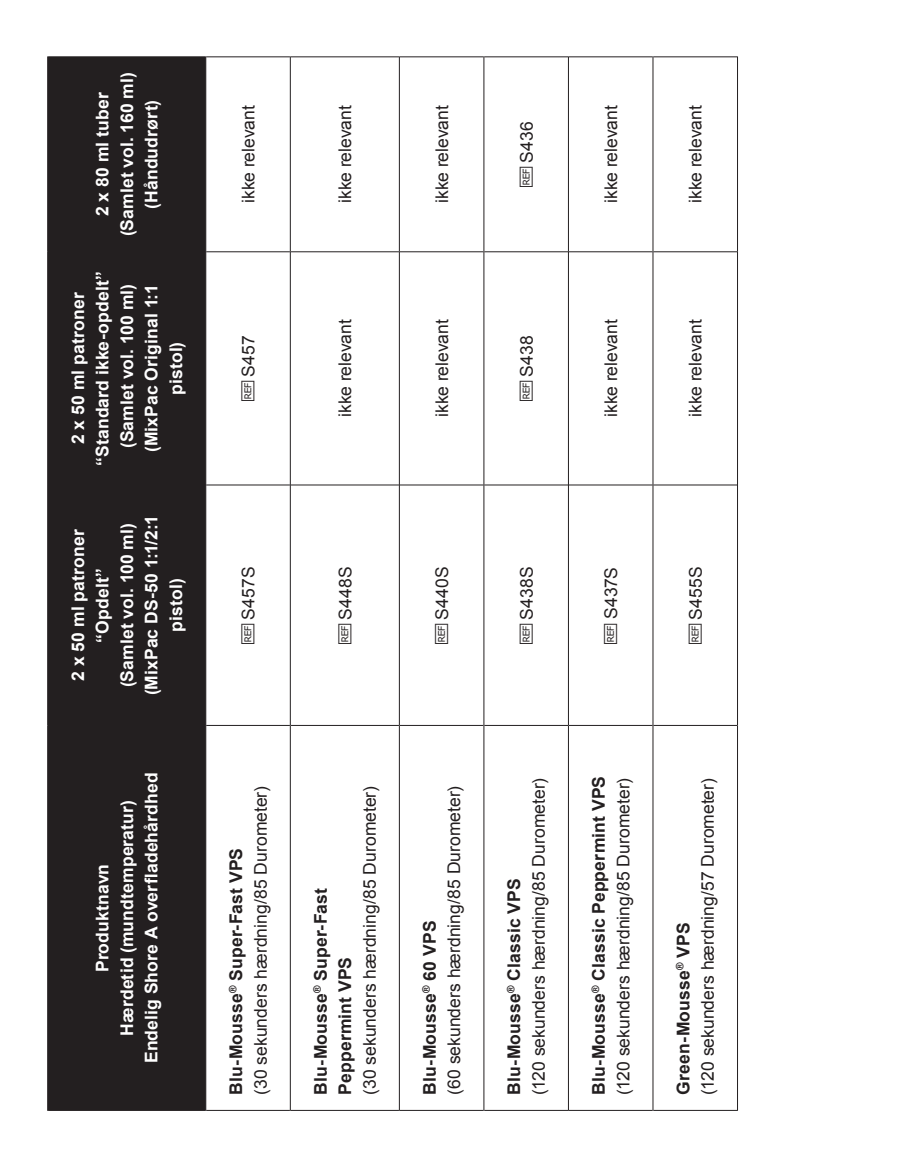
<style>
.page{position:relative;width:914px;height:1166px;background:#fff}
.page>*{position:absolute;margin:0;border:0;box-sizing:border-box;transform-origin:0 0}
.t1{font:17.5px/24.5px "Arial";color:#231f20}
.t2{font:700 17.5px/24.5px "Arial";letter-spacing:.01em;color:#fff;text-align:center}
.t3{font:700 17.5px/24.5px "Arial";letter-spacing:.005em;color:#231f20}
.s1{font-family:"MDD ISO 15223 1"}
.s2{font-weight:700}
</style>
<div class="page">
<div style="left:48px;top:57px;width:157px;height:1053px;background:#231f20"></div>
<hr style="left:47px;top:725px;width:1px;height:385px;background:#231f20">
<hr style="left:48px;top:1110px;width:157px;height:1px;background:#231f20">
<hr style="left:47px;top:485px;width:1px;height:240px;background:#231f20">
<hr style="left:48px;top:725px;width:157px;height:1px;background:#231f20">
<hr style="left:47px;top:252px;width:1px;height:233px;background:#231f20">
<hr style="left:48px;top:484px;width:157px;height:1px;background:#231f20">
<hr style="left:47px;top:56px;width:1px;height:196px;background:#231f20">
<hr style="left:48px;top:251px;width:157px;height:1px;background:#231f20">
<hr style="left:48px;top:56px;width:157px;height:1px;background:#231f20">
<hr style="left:205px;top:725px;width:1px;height:385px;background:#231f20">
<hr style="left:206px;top:1110px;width:84px;height:1px;background:#231f20">
<hr style="left:205px;top:485px;width:1px;height:240px;background:#231f20">
<hr style="left:206px;top:725px;width:84px;height:1px;background:#231f20">
<hr style="left:205px;top:252px;width:1px;height:233px;background:#231f20">
<hr style="left:206px;top:484px;width:84px;height:1px;background:#231f20">
<hr style="left:205px;top:56px;width:1px;height:196px;background:#231f20">
<hr style="left:206px;top:251px;width:84px;height:1px;background:#231f20">
<hr style="left:206px;top:56px;width:84px;height:1px;background:#231f20">
<hr style="left:290px;top:725px;width:1px;height:385px;background:#231f20">
<hr style="left:291px;top:1110px;width:108px;height:1px;background:#231f20">
<hr style="left:290px;top:485px;width:1px;height:240px;background:#231f20">
<hr style="left:291px;top:725px;width:108px;height:1px;background:#231f20">
<hr style="left:290px;top:252px;width:1px;height:233px;background:#231f20">
<hr style="left:291px;top:484px;width:108px;height:1px;background:#231f20">
<hr style="left:290px;top:56px;width:1px;height:196px;background:#231f20">
<hr style="left:291px;top:251px;width:108px;height:1px;background:#231f20">
<hr style="left:291px;top:56px;width:108px;height:1px;background:#231f20">
<hr style="left:399px;top:725px;width:1px;height:385px;background:#231f20">
<hr style="left:400px;top:1110px;width:83px;height:1px;background:#231f20">
<hr style="left:399px;top:485px;width:1px;height:240px;background:#231f20">
<hr style="left:400px;top:725px;width:83px;height:1px;background:#231f20">
<hr style="left:399px;top:252px;width:1px;height:233px;background:#231f20">
<hr style="left:400px;top:484px;width:83px;height:1px;background:#231f20">
<hr style="left:399px;top:56px;width:1px;height:196px;background:#231f20">
<hr style="left:400px;top:251px;width:83px;height:1px;background:#231f20">
<hr style="left:400px;top:56px;width:83px;height:1px;background:#231f20">
<hr style="left:483px;top:725px;width:1px;height:385px;background:#231f20">
<hr style="left:484px;top:1110px;width:84px;height:1px;background:#231f20">
<hr style="left:483px;top:485px;width:1px;height:240px;background:#231f20">
<hr style="left:484px;top:725px;width:84px;height:1px;background:#231f20">
<hr style="left:483px;top:252px;width:1px;height:233px;background:#231f20">
<hr style="left:484px;top:484px;width:84px;height:1px;background:#231f20">
<hr style="left:483px;top:56px;width:1px;height:196px;background:#231f20">
<hr style="left:484px;top:251px;width:84px;height:1px;background:#231f20">
<hr style="left:484px;top:56px;width:84px;height:1px;background:#231f20">
<hr style="left:568px;top:725px;width:1px;height:385px;background:#231f20">
<hr style="left:569px;top:1110px;width:83px;height:1px;background:#231f20">
<hr style="left:568px;top:485px;width:1px;height:240px;background:#231f20">
<hr style="left:569px;top:725px;width:83px;height:1px;background:#231f20">
<hr style="left:568px;top:252px;width:1px;height:233px;background:#231f20">
<hr style="left:569px;top:484px;width:83px;height:1px;background:#231f20">
<hr style="left:568px;top:56px;width:1px;height:196px;background:#231f20">
<hr style="left:569px;top:251px;width:83px;height:1px;background:#231f20">
<hr style="left:569px;top:56px;width:83px;height:1px;background:#231f20">
<hr style="left:652px;top:725px;width:1px;height:385px;background:#231f20">
<hr style="left:653px;top:1110px;width:84px;height:1px;background:#231f20">
<hr style="left:652px;top:485px;width:1px;height:240px;background:#231f20">
<hr style="left:653px;top:725px;width:84px;height:1px;background:#231f20">
<hr style="left:652px;top:252px;width:1px;height:233px;background:#231f20">
<hr style="left:653px;top:484px;width:84px;height:1px;background:#231f20">
<hr style="left:652px;top:56px;width:1px;height:196px;background:#231f20">
<hr style="left:653px;top:251px;width:84px;height:1px;background:#231f20">
<hr style="left:653px;top:56px;width:84px;height:1px;background:#231f20">
<hr style="left:737px;top:725px;width:1px;height:385px;background:#231f20">
<hr style="left:737px;top:485px;width:1px;height:240px;background:#231f20">
<hr style="left:737px;top:252px;width:1px;height:233px;background:#231f20">
<hr style="left:737px;top:56px;width:1px;height:196px;background:#231f20">
<p class="t2" style="left:91px;top:236px;width:165px;rotate:-90deg">2 x 80 ml tuber (Samlet vol. 160 ml) (Håndudrørt)</p>
<p class="t2" style="left:66px;top:466px;width:196px;rotate:-90deg">2 x 50 ml patroner “Standard ikke-opdelt” (Samlet vol. 100 ml) (MixPac Original 1:1 pistol)</p>
<p class="t2" style="left:66px;top:695px;width:182px;rotate:-90deg">2 x 50 ml patroner “Opdelt”<br>(Samlet vol. 100 ml) (MixPac DS-50 1:1/2:1 pistol)</p>
<p class="t2" style="left:91px;top:1063px;width:292px;rotate:-90deg">Produktnavn<br>Hærdetid (mundtemperatur)<br>Endelig Shore A overfladehårdhed</p>
<p class="t1" style="left:236px;top:203px;width:99px;rotate:-90deg">ikke relevant</p>
<p class="t1" style="left:236px;top:401px;width:67px;rotate:-90deg"><span class="s1">h</span>S457</p>
<p class="t1" style="left:236px;top:643px;width:78px;rotate:-90deg"><span class="s1">h</span>S457S</p>
<p class="t1" style="left:224px;top:1094px;width:310px;rotate:-90deg"><span class="s2">Blu-Mousse</span><sup>®</sup> <span class="s2">Super-Fast VPS<br></span>(30 sekunders hærdning/85 Durometer)</p>
<p class="t1" style="left:333px;top:203px;width:99px;rotate:-90deg">ikke relevant</p>
<p class="t1" style="left:333px;top:417px;width:99px;rotate:-90deg">ikke relevant</p>
<p class="t1" style="left:333px;top:644px;width:79px;rotate:-90deg"><span class="s1">h</span>S448S</p>
<p class="t3" style="left:309px;top:1094px;width:208px;rotate:-90deg">Blu-Mousse<sup>®</sup> Super-Fast<br>Peppermint VPS</p>
<p class="t1" style="left:357px;top:1094px;width:310px;rotate:-90deg">(30 sekunders hærdning/85 Durometer)</p>
<p class="t1" style="left:430px;top:203px;width:99px;rotate:-90deg">ikke relevant</p>
<p class="t1" style="left:430px;top:417px;width:99px;rotate:-90deg">ikke relevant</p>
<p class="t1" style="left:430px;top:644px;width:79px;rotate:-90deg"><span class="s1">h</span>S440S</p>
<p class="t1" style="left:417px;top:1094px;width:310px;rotate:-90deg"><span class="s2">Blu-Mousse</span><sup>®</sup> <span class="s2">60 VPS<br></span>(60 sekunders hærdning/85 Durometer)</p>
<p class="t1" style="left:514px;top:187px;width:67px;rotate:-90deg"><span class="s1">h</span>S436</p>
<p class="t1" style="left:514px;top:401px;width:67px;rotate:-90deg"><span class="s1">h</span>S438</p>
<p class="t1" style="left:514px;top:644px;width:79px;rotate:-90deg"><span class="s1">h</span>S438S</p>
<p class="t1" style="left:502px;top:1094px;width:318px;rotate:-90deg"><span class="s2">Blu-Mousse</span><sup>®</sup> <span class="s2">Classic VPS<br></span>(120 sekunders hærdning/85 Durometer)</p>
<p class="t1" style="left:599px;top:203px;width:99px;rotate:-90deg">ikke relevant</p>
<p class="t1" style="left:599px;top:417px;width:99px;rotate:-90deg">ikke relevant</p>
<p class="t1" style="left:683px;top:203px;width:99px;rotate:-90deg">ikke relevant</p>
<p class="t1" style="left:683px;top:417px;width:99px;rotate:-90deg">ikke relevant</p>
<p class="t1" style="left:599px;top:643px;width:78px;rotate:-90deg"><span class="s1">h</span>S437S</p>
<p class="t1" style="left:683px;top:644px;width:79px;rotate:-90deg"><span class="s1">h</span>S455S</p>
<p class="t1" style="left:586px;top:1094px;width:320px;rotate:-90deg"><span class="s2">Blu-Mousse</span><sup>®</sup> <span class="s2">Classic Peppermint VPS </span>(120 sekunders hærdning/85 Durometer)</p>
<p class="t1" style="left:671px;top:1094px;width:318px;rotate:-90deg"><span class="s2">Green-Mousse</span><sup>®</sup> <span class="s2">VPS<br></span>(120 sekunders hærdning/57 Durometer)</p>
</div>
